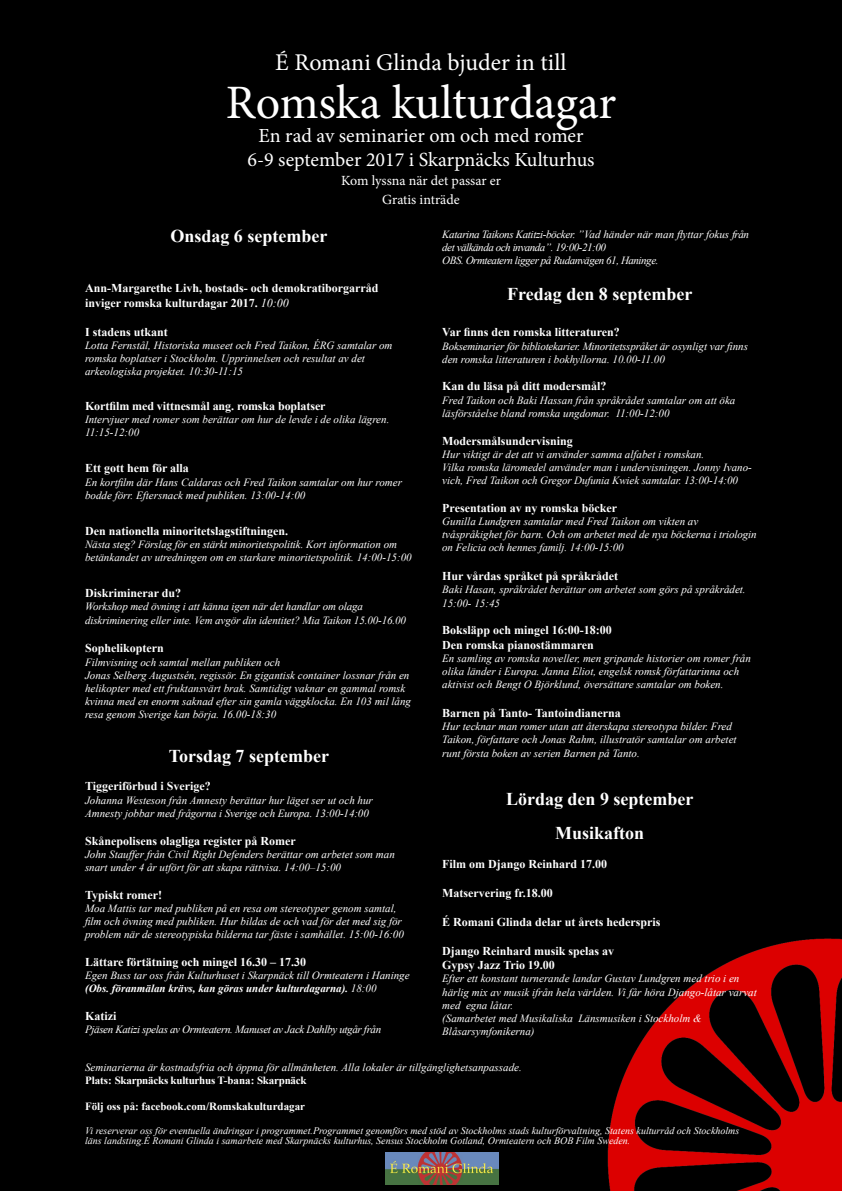
<style>
.page{position:relative;width:842px;height:1191px;background:#000}
.page>*{position:absolute;margin:0;border:0;box-sizing:border-box;transform-origin:0 0}
.t1{font:48px "Minion Pro";letter-spacing:-.005em;color:#fff}
.t2{font:24px "Minion Pro";color:#fff}
.t3{font:20px "Minion Pro";color:#fff}
.Dag{font:700 18px "Times New Roman";color:#fff}
.t4{font:14px "Minion Pro";color:#fff}
.Titel{font:700 12px "Times New Roman";color:#fff}
.Text_och_tid{font:italic 11px/13.2px "Times New Roman";color:#fff}
.Text_och_tid-2{font:italic 11px/13.2px "Times New Roman";letter-spacing:-.03em;color:#fff}
.Text_och_tid-3{font:italic 11px/13.2px "Times New Roman";letter-spacing:-.02em;color:#fff}
.Text_och_tid-4{font:italic 11px "Times New Roman";letter-spacing:-.04em;color:#fff}
.Text_och_tid-5{font:700 11px "Times New Roman";letter-spacing:-.02em;color:#fff}
.Text_och_tid-6{font:700 11px "Times New Roman";color:#fff}
.Text_och_tid-7{font:italic 10px/10px "Times New Roman";color:#fff}
.s1{font-weight:400;font-style:italic}
.s2{font-weight:700}
</style>
<div class="page">
<img style="left:386px;top:1152px;width:113px;height:32px">
<p class="t2" style="left:275px;top:46px;width:293px">É Romani Glinda bjuder in till</p>
<p class="t1" style="left:226px;top:70px;width:392px">Romska kulturdagar</p>
<p class="t3" style="left:258px;top:122px;width:327px">En rad av seminarier om och med romer</p>
<p class="t3" style="left:247px;top:146px;width:349px">6-9 september 2017 i Skarpnäcks Kulturhus</p>
<p class="t4" style="left:341px;top:171px;width:161px">Kom lyssna när det passar er</p>
<p class="t4" style="left:382px;top:190px;width:79px">Gratis inträde</p>
<p class="Dag" style="left:170px;top:223px;width:158px">Onsdag 6 september</p>
<p class="Titel" style="left:85px;top:280px;width:295px">Ann-Margarethe Livh, bostads- och demokratiborgarråd</p>
<p class="Titel" style="left:85px;top:294px;width:205px">inviger romska kulturdagar 2017. <span class="s1">10:00</span></p>
<p class="Titel" style="left:85px;top:323px;width:84px">I stadens utkant</p>
<p class="Text_och_tid" style="left:85px;top:338px;width:309px">Lotta Fernstål, Historiska museet och Fred Taikon, ÉRG samtalar om romska boplatser i Stockholm. Upprinnelsen och resultat av det</p>
<p class="Text_och_tid" style="left:85px;top:364px;width:159px">arkeologiska projektet. 10:30-11:15</p>
<p class="Titel" style="left:85px;top:397px;width:242px">Kortfilm med vittnesmål ang. romska boplatser</p>
<p class="Text_och_tid" style="left:85px;top:412px;width:306px">Intervjuer med romer som berättar om hur de levde i de olika lägren.<br>11:15-12:00</p>
<p class="Titel" style="left:85px;top:460px;width:105px">Ett gott hem för alla</p>
<p class="Text_och_tid" style="left:85px;top:475px;width:318px">En kortfilm där Hans Caldaras och Fred Taikon samtalar om hur romer bodde förr. Eftersnack med publiken. 13:00-14:00</p>
<p class="Titel" style="left:85px;top:522px;width:205px">Den nationella minoritetslagstiftningen.</p>
<p class="Text_och_tid" style="left:85px;top:537px;width:328px">Nästa steg? Förslag för en stärkt minoritetspolitik. Kort information om betänkandet av utredningen om en starkare minoritetspolitik. 14:00-15:00</p>
<p class="Titel" style="left:85px;top:584px;width:98px">Diskriminerar du?</p>
<p class="Text_och_tid" style="left:85px;top:600px;width:280px">Workshop med övning i att känna igen när det handlar om olaga</p>
<p class="Text_och_tid" style="left:85px;top:613px;width:322px">diskriminering eller inte. Vem avgör din identitet? Mia Taikon 15.00-16.00</p>
<p class="Titel" style="left:85px;top:640px;width:80px">Sophelikoptern</p>
<p class="Text_och_tid" style="left:85px;top:655px;width:197px">Filmvisning och samtal mellan publiken och</p>
<p class="Text_och_tid" style="left:85px;top:668px;width:327px">Jonas Selberg Augustsén, regissör. En gigantisk container lossnar från en helikopter med ett fruktansvärt brak. Samtidigt vaknar en gammal romsk kvinna med en enorm saknad efter sin gamla väggklocka. En 103 mil lång resa genom Sverige kan börja. 16.00-18:30</p>
<p class="Dag" style="left:169px;top:742px;width:162px">Torsdag 7 september</p>
<p class="Titel" style="left:85px;top:778px;width:127px">Tiggeriförbud i Sverige?</p>
<p class="Text_och_tid" style="left:85px;top:793px;width:289px">Johanna Westeson från Amnesty berättar hur läget ser ut och hur</p>
<p class="Text_och_tid" style="left:85px;top:806px;width:285px">Amnesty jobbar med frågorna i Sverige och Europa. 13:00-14:00</p>
<p class="Titel" style="left:85px;top:832px;width:212px">Skånepolisens olagliga register på Romer</p>
<p class="Text_och_tid" style="left:85px;top:847px;width:311px">John Stauffer från Civil Right Defenders berättar om arbetet som man snart under 4 år utfört för att skapa rättvisa. 14:00–15:00</p>
<p class="Titel" style="left:85px;top:886px;width:79px">Typiskt romer!</p>
<p class="Text_och_tid" style="left:85px;top:901px;width:320px">Moa Mattis tar med publiken på en resa om stereotyper genom samtal, film och övning med publiken. Hur bildas de och vad för det med sig för problem när de stereotypiska bilderna tar fäste i samhället. 15:00-16:00</p>
<p class="Titel" style="left:85px;top:953px;width:223px">Lättare förtätning och mingel 16.30 – 17.30</p>
<p class="Text_och_tid" style="left:85px;top:968px;width:326px">Egen Buss tar oss från Kulturhuset i Skarpnäck till Ormteatern i Haninge <span class="s2">(Obs. föranmälan krävs, kan göras under kulturdagarna).</span> 18:00</p>
<p class="Titel" style="left:85px;top:1007px;width:33px">Katizi</p>
<p class="Text_och_tid-2" style="left:85px;top:1022px;width:298px">Pjäsen Katizi spelas av Ormteatern. Manuset av Jack Dahlby utgår från</p>
<p class="Text_och_tid-2" style="left:442px;top:227px;width:308px">Katarina Taikons Katitzi-böcker. ”Vad händer när man flyttar fokus från det välkända och invanda”. 19:00-21:00</p>
<p class="Text_och_tid-4" style="left:442px;top:253px;width:218px">OBS. Ormteatern ligger på Rudanvägen 61, Haninge.</p>
<p class="Dag" style="left:507px;top:281px;width:187px">Fredag den 8 september</p>
<p class="Titel" style="left:442px;top:324px;width:179px">Var finns den romska litteraturen?</p>
<p class="Text_och_tid-3" style="left:442px;top:339px;width:307px">Bokseminarier för bibliotekarier. Minoritetsspråket är osynligt var finns den romska litteraturen i bokhyllorna. 10.00-11.00</p>
<p class="Titel" style="left:442px;top:378px;width:166px">Kan du läsa på ditt modersmål?</p>
<p class="Text_och_tid" style="left:442px;top:393px;width:295px">Fred Taikon och Baki Hassan från språkrådet samtalar om att öka läsförståelse bland romska ungdomar. 11:00-12:00</p>
<p class="Titel" style="left:442px;top:432px;width:132px">Modersmålsundervisning</p>
<p class="Text_och_tid" style="left:442px;top:447px;width:264px">Hur viktigt är det att vi använder samma alfabet i romskan.</p>
<p class="Text_och_tid" style="left:442px;top:460px;width:311px">Vilka romska läromedel använder man i undervisningen. Jonny Ivano&shy;vich, Fred Taikon och Gregor Dufunia Kwiek samtalar. 13:00-14:00</p>
<p class="Titel" style="left:442px;top:499px;width:176px">Presentation av ny romska böcker</p>
<p class="Text_och_tid" style="left:442px;top:514px;width:258px">Gunilla Lundgren samtalar med Fred Taikon om vikten av</p>
<p class="Text_och_tid" style="left:442px;top:527px;width:316px">tvåspråkighet för barn. Och om arbetet med de nya böckerna i triologin on Felicia och hennes familj. 14:00-15:00</p>
<p class="Titel" style="left:442px;top:567px;width:177px">Hur vårdas språket på språkrådet</p>
<p class="Text_och_tid" style="left:442px;top:583px;width:305px">Baki Hasan, språkrådet berättar om arbetet som görs på språkrådet.<br>15:00- 15:45</p>
<p class="Titel" style="left:442px;top:621px;width:171px">Boksläpp och mingel 16:00-18:00</p>
<p class="Titel" style="left:442px;top:636px;width:153px">Den romska pianostämmaren</p>
<p class="Text_och_tid" style="left:442px;top:651px;width:310px">En samling av romska noveller, men gripande historier om romer från olika länder i Europa. Janna Eliot, engelsk romsk författarinna och aktivist och Bengt O Björklund, översättare samtalar om boken.</p>
<p class="Titel" style="left:442px;top:704px;width:180px">Barnen på Tanto- Tantoindianerna</p>
<p class="Text_och_tid" style="left:442px;top:719px;width:291px">Hur tecknar man romer utan att återskapa stereotypa bilder. Fred</p>
<p class="Text_och_tid" style="left:442px;top:733px;width:296px">Taikon, författare och Jonas Rahm, illustratör samtalar om arbetet runt första boken av serien Barnen på Tanto.</p>
<p class="Dag" style="left:506px;top:785px;width:189px">Lördag den 9 september</p>
<p class="Dag" style="left:555px;top:820px;width:91px">Musikafton</p>
<p class="Titel" style="left:442px;top:855px;width:166px">Film om Django Reinhard 17.00</p>
<p class="Titel" style="left:442px;top:884px;width:112px">Matservering fr.18.00</p>
<p class="Titel" style="left:442px;top:913px;width:220px">É Romani Glinda delar ut årets hederspris</p>
<p class="Titel" style="left:442px;top:942px;width:174px">Django Reinhard musik spelas av</p>
<p class="Titel" style="left:442px;top:956px;width:114px">Gypsy Jazz Trio 19.00</p>
<p class="Text_och_tid" style="left:442px;top:971px;width:316px">Efter ett konstant turnerande landar Gustav Lundgren med trio i en härlig mix av musik ifrån hela världen. Vi får höra Django-låtar varvat med egna låtar.</p>
<p class="Text_och_tid" style="left:442px;top:1011px;width:261px">(Samarbetet med Musikaliska Länsmusiken i Stockholm &amp;</p>
<p class="Text_och_tid" style="left:442px;top:1024px;width:94px">Blåsarsymfonikerna)</p>
<p class="Text_och_tid" style="left:85px;top:1060px;width:438px">Seminarierna är kostnadsfria och öppna för allmänheten. Alla lokaler är tillgänglighetsanpassade.</p>
<p class="Text_och_tid-5" style="left:85px;top:1072px;width:223px">Plats: Skarpnäcks kulturhus T-bana: Skarpnäck</p>
<p class="Text_och_tid-6" style="left:85px;top:1098px;width:222px">Följ oss på: facebook.com/Romskakulturdagar</p>
<p class="Text_och_tid-7" style="left:85px;top:1125px;width:656px">Vi reserverar oss för eventuella ändringar i programmet.Programmet genomförs med stöd av Stockholms stads kulturförvaltning, Statens kulturråd och Stockholms läns landsting.É Romani Glinda i samarbete med Skarpnäcks kulturhus, Sensus Stockholm Gotland, Ormteatern och BOB Film Sweden.</p>
</div>
